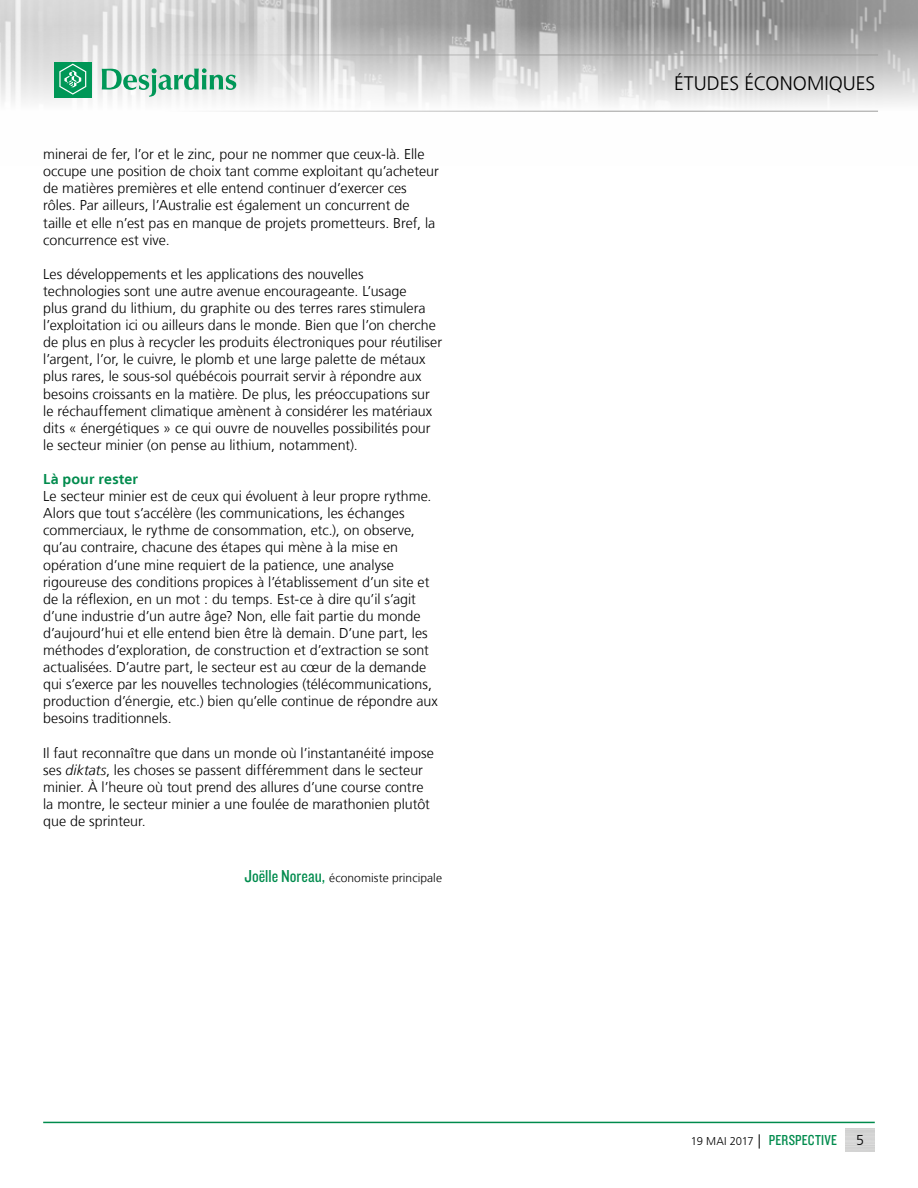
<style>
.page{position:relative;width:918px;height:1188px;background:#fff}
.page>*{position:absolute;margin:0;border:0;box-sizing:border-box;transform-origin:0 0}
.t1{font:300 19.5px "Frutiger LT";color:#000}
.t2{font:15px "Knockout 29 Junior Ltweight";letter-spacing:.015em;color:#008b4d}
.t3{font:300 14.25px/17.1px "Frutiger LT";color:#000}
.t4{font:700 14.25px "Frutiger LT";letter-spacing:.01em;color:#008b4d}
.t5{font:300 12px "Frutiger LT";letter-spacing:.005em;color:#000}
.s1{font-style:italic}
.s2{font-family:"Knockout 29 Junior Ltweight";font-weight:400;font-size:18px;color:#008b4d}
.s3{font-family:"Frutiger LT";font-weight:300;font-size:11.25px;color:#000}
.s4{font-family:"Frutiger LT";font-weight:300;font-size:14.25px;color:#000}
</style>
<div class="page">
<img style="left:0;top:1px;width:918px;height:110px">
<hr style="left:0;top:55px;width:878px;height:1px;background:#9d9d9c">
<hr style="left:0;top:111px;width:878px;height:1px;background:#9d9d9c">
<div style="left:54px;top:62px;width:38px;height:36px;background:#009757"></div>
<svg style="left:59px;top:64px;width:27px;height:31px"></svg>
<svg style="left:102px;top:68px;width:134px;height:29px"></svg>
<hr style="left:43px;top:1122px;width:832px;height:1px;background:#008b4d">
<p class="t3" style="left:43px;top:146px;width:397px">minerai de fer, l’or et le zinc, pour ne nommer que ceux-là. Elle occupe une position de choix tant comme exploitant qu’acheteur de matières premières et elle entend continuer d’exercer ces rôles. Par ailleurs, l’Australie est également un concurrent de taille et elle n’est pas en manque de projets prometteurs. Bref, la concurrence est vive.</p>
<p class="t3" style="left:43px;top:266px;width:400px">Les développements et les applications des nouvelles technologies sont une autre avenue encourageante. L’usage<br>plus grand du lithium, du graphite ou des terres rares stimulera l’exploitation ici ou ailleurs dans le monde. Bien que l’on cherche de plus en plus à recycler les produits électroniques pour réutiliser l’argent, l’or, le cuivre, le plomb et une large palette de métaux plus rares, le sous-sol québécois pourrait servir à répondre aux besoins croissants en la matière. De plus, les préoccupations sur le réchauffement climatique amènent à considérer les matériaux dits « énergétiques » ce qui ouvre de nouvelles possibilités pour le secteur minier (on pense au lithium, notamment).</p>
<h5 class="t4" style="left:43px;top:471px;width:96px">Là pour rester</h5>
<p class="t3" style="left:43px;top:488px;width:390px">Le secteur minier est de ceux qui évoluent à leur propre rythme.<br>Alors que tout s’accélère (les communications, les échanges commerciaux, le rythme de consommation, etc.), on observe, qu’au contraire, chacune des étapes qui mène à la mise en opération d’une mine requiert de la patience, une analyse rigoureuse des conditions propices à l’établissement d’un site et</p>
<p class="t3" style="left:43px;top:591px;width:374px">de la réflexion, en un mot : du temps. Est-ce à dire qu’il s’agit</p>
<p class="t3" style="left:43px;top:608px;width:396px">d’une industrie d’un autre âge? Non, elle fait partie du monde d’aujourd’hui et elle entend bien être là demain. D’une part, les méthodes d’exploration, de construction et d’extraction se sont actualisées. D’autre part, le secteur est au cœur de la demande qui s’exerce par les nouvelles technologies (télécommunications, production d’énergie, etc.) bien qu’elle continue de répondre aux besoins traditionnels.</p>
<p class="t3" style="left:43px;top:744px;width:392px">Il faut reconnaître que dans un monde où l’instantanéité impose ses <span class="s1">diktats</span>, les choses se passent différemment dans le secteur minier. À l’heure où tout prend des allures d’une course contre la montre, le secteur minier a une foulée de marathonien plutôt que de sprinteur.</p>
<p class="t5" style="left:245px;top:871px;width:199px"><span class="s2">Joëlle Noreau,</span> économiste principale</p>
<h1 class="t1" style="left:674px;top:73px;width:203px">ÉTUDES ÉCONOMIQUES</h1>
<p class="t2" style="left:691px;top:1130px;width:148px"><span class="s3">19 MAI 2017</span> <span class="s4">|</span> PERSPECTIVE</p>
<p class="t3" style="left:856px;top:1132px;width:9px">5</p>
</div>
